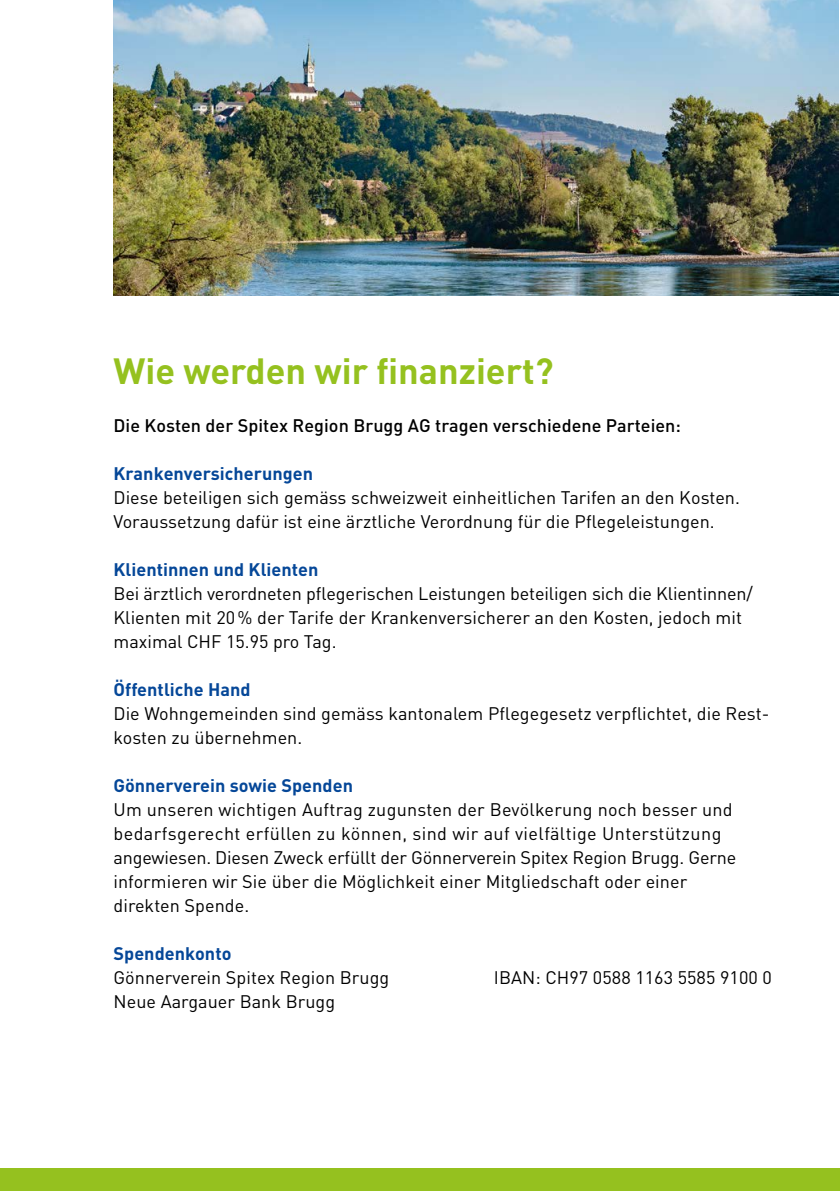
<style>
.page{position:relative;width:840px;height:1191px;background:#fff}
.page>*{position:absolute;margin:0;border:0;box-sizing:border-box;transform-origin:0 0}
.t1{font:700 36px "DIN Pro";color:#95c11f}
.t2{font:18px/24px "DIN Pro";letter-spacing:.005em;color:#000}
.t3{font:700 18px "DIN Pro";letter-spacing:.005em;color:#054798}
.t4{font:500 18px "DIN Pro";letter-spacing:.005em;color:#000}
</style>
<div class="page">
<div style="left:0;top:1168px;width:839px;height:23px;background:#95c11f"></div>
<img style="left:113px;top:0;width:725px;height:296px">
<h1 class="t1" style="left:113px;top:347px;width:441px">Wie werden wir finanziert?</h1>
<p class="t4" style="left:113px;top:414px;width:568px">Die Kosten der Spitex Region Brugg AG tragen verschiedene Parteien:</p>
<p class="t3" style="left:113px;top:462px;width:201px">Krankenversicherungen</p>
<p class="t2" style="left:113px;top:485px;width:627px">Diese beteiligen sich gemäss schweizweit einheitlichen Tarifen an den Kosten.<br>Voraussetzung dafür ist eine ärztliche Verordnung für die Pflegeleistungen.</p>
<p class="t3" style="left:113px;top:558px;width:206px">Klientinnen und Klienten</p>
<p class="t2" style="left:113px;top:581px;width:640px">Bei ärztlich verordneten pflegerischen Leistungen beteiligen sich die Klientinnen/<br>Klienten mit 20% der Tarife der Krankenversicherer an den Kosten, jedoch mit maximal CHF 15.95 pro Tag.</p>
<p class="t3" style="left:113px;top:678px;width:139px">Öffentliche Hand</p>
<p class="t2" style="left:113px;top:701px;width:657px">Die Wohngemeinden sind gemäss kantonalem Pflegegesetz verpflichtet, die Rest&shy;kosten zu übernehmen.</p>
<p class="t3" style="left:113px;top:774px;width:241px">Gönnerverein sowie Spenden</p>
<p class="t2" style="left:113px;top:797px;width:624px">Um unseren wichtigen Auftrag zugunsten der Bevölkerung noch besser und bedarfsgerecht erfüllen zu können, sind wir auf vielfältige Unterstützung angewiesen. Diesen Zweck erfüllt der Gönnerverein Spitex Region Brugg. Gerne informieren wir Sie über die Möglichkeit einer Mitgliedschaft oder einer direkten Spende.</p>
<p class="t3" style="left:113px;top:942px;width:119px">Spendenkonto</p>
<p class="t2" style="left:113px;top:965px;width:277px">Gönnerverein Spitex Region Brugg</p>
<p class="t2" style="left:493px;top:965px;width:279px">IBAN: CH97 0588 1163 5585 9100 0</p>
<p class="t2" style="left:113px;top:989px;width:223px">Neue Aargauer Bank Brugg</p>
</div>
